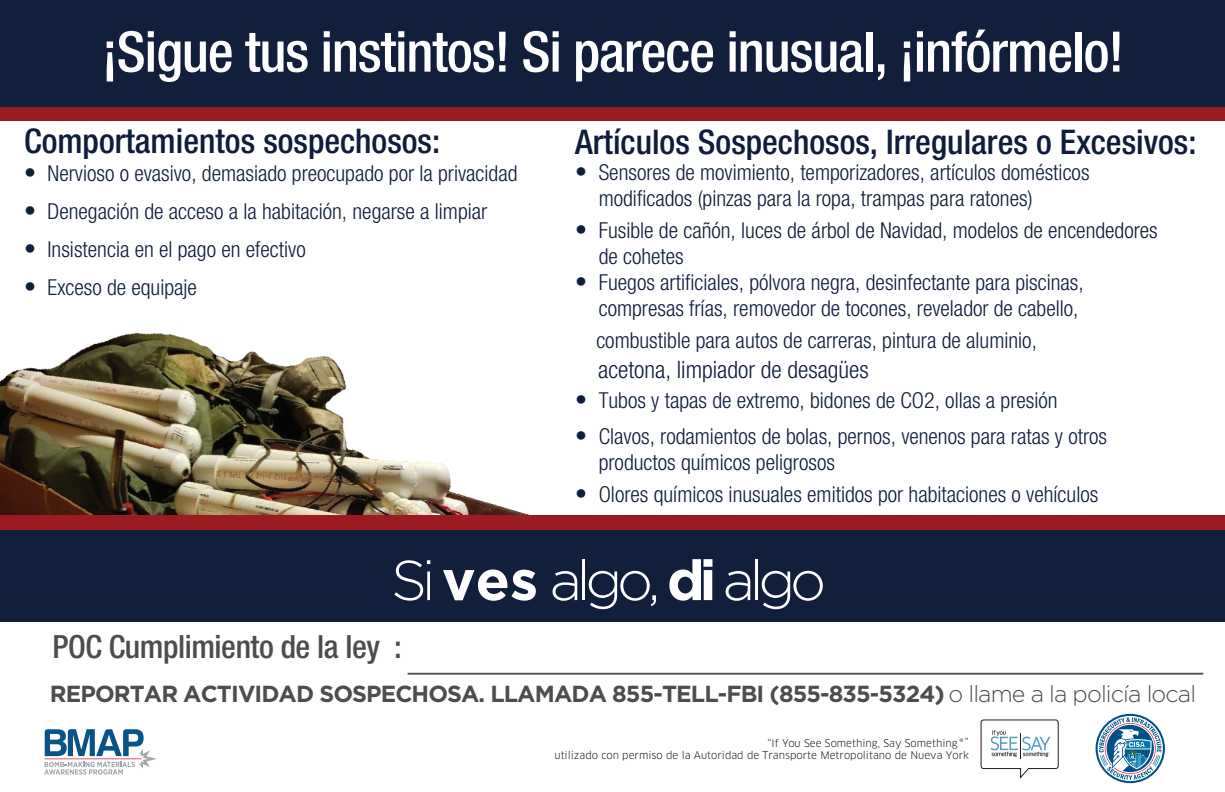
<style>
.page{position:relative;width:1225px;height:792px;background:#fff}
.page>*{position:absolute;margin:0;border:0;box-sizing:border-box;transform-origin:0 0}
.t1{font:500 condensed 56px "Helvetica Neue LT Std";letter-spacing:-.02em;color:#fff}
.t2{font:300 56px "Gotham";letter-spacing:-.095em;color:#fff}
.t3{font:500 condensed 34px "Helvetica Neue LT Std";color:#0f1d3a}
.t4{font:500 condensed 32px "Helvetica Neue LT Std";letter-spacing:-.015em;color:#4d4d4f}
.t5{font:300 condensed 24px "Helvetica Neue LT Std";color:#101e3b}
.t6{font:700 23.2px "Gotham";letter-spacing:-.04em;color:#4d4d4f}
.t7{font:300 condensed 22px/26.4px "Helvetica Neue LT Std";color:#101e3b}
.t8{font:10.2px/12px "Clan OT";color:#211d1e;text-align:right}
.s1{font-size:24px}
.s2{font-weight:700}
.s3{font-weight:300}
</style>
<div class="page">
<hr style="left:408px;top:673px;width:795px;height:2px;background:#4d4d4f">
<div style="left:0;top:0;width:1225px;height:111px;background:#111e3c"></div>
<div style="left:0;top:107px;width:1225px;height:13px;background:#9a1c21"></div>
<div style="left:0;top:516px;width:1225px;height:105px;background:#111e3c"></div>
<div style="left:0;top:515px;width:1225px;height:15px;background:#9a1c21"></div>
<img style="left:0;top:332px;width:529px;height:183px">
<svg style="left:1095px;top:714px;width:70px;height:69px"></svg>
<svg style="left:981px;top:720px;width:77px;height:58px"></svg>
<svg style="left:44px;top:729px;width:113px;height:46px"></svg>
<p class="t1" style="left:102px;top:18px;width:1023px">¡Sigue tus instintos! Si parece inusual, ¡infórmelo!</p>
<h2 class="t3" style="left:24px;top:121px;width:418px">Comportamientos sospechosos:</h2>
<p class="t7" style="left:24px;top:160px;width:495px"><span class="s1">•</span> Nervioso o evasivo, demasiado preocupado por la privacidad</p>
<p class="t7" style="left:24px;top:198px;width:465px"><span class="s1">•</span> Denegación de acceso a la habitación, negarse a limpiar</p>
<p class="t7" style="left:24px;top:236px;width:283px"><span class="s1">•</span> Insistencia en el pago en efectivo</p>
<p class="t7" style="left:24px;top:274px;width:174px"><span class="s1">•</span> Exceso de equipaje</p>
<h2 class="t3" style="left:575px;top:122px;width:623px">Artículos Sospechosos, Irregulares o Excesivos:</h2>
<p class="t7" style="left:599px;top:159px;width:492px;text-indent:-24px"><span class="s1">•</span> Sensores de movimiento, temporizadores, artículos domésticos modificados (pinzas para la ropa, trampas para ratones)</p>
<p class="t7" style="left:599px;top:217px;width:560px;text-indent:-24px"><span class="s1">•</span> Fusible de cañón, luces de árbol de Navidad, modelos de encendedores de cohetes</p>
<p class="t7" style="left:575px;top:269px;width:510px;text-align:right"><span class="s1">•</span> Fuegos artificiales, pólvora negra, desinfectante para piscinas, compresas frías, removedor de tocones, revelador de cabello,</p>
<p class="t7" style="left:596px;top:327px;width:442px">combustible para autos de carreras, pintura de aluminio,</p>
<p class="t5" style="left:598px;top:356px;width:272px">acetona, limpiador de desagües</p>
<p class="t7" style="left:575px;top:387px;width:484px"><span class="s1">•</span> Tubos y tapas de extremo, bidones de CO2, ollas a presión</p>
<p class="t7" style="left:599px;top:423px;width:510px;text-indent:-24px"><span class="s1">•</span> Clavos, rodamientos de bolas, pernos, venenos para ratas y otros productos químicos peligrosos</p>
<p class="t7" style="left:575px;top:481px;width:524px"><span class="s1">•</span> Olores químicos inusuales emitidos por habitaciones o vehículos</p>
<p class="t2" style="left:391px;top:550px;width:436px">Si <span class="s2">ves</span> algo, <span class="s2">di</span> algo</p>
<h2 class="t4" style="left:52px;top:627px;width:351px">POC Cumplimiento de la ley :</h2>
<p class="t6" style="left:50px;top:680px;width:1147px">REPORTAR ACTIVIDAD SOSPECHOSA. LLAMADA 855-TELL-FBI (855-835-5324) <span class="s3">o llame a la policía local</span></p>
<p class="t8" style="left:554px;top:737px;width:416px">“If You See Something, Say Something ®”<br>utilizado con permiso de la Autoridad de Transporte Metropolitano de Nueva York</p>
</div>
